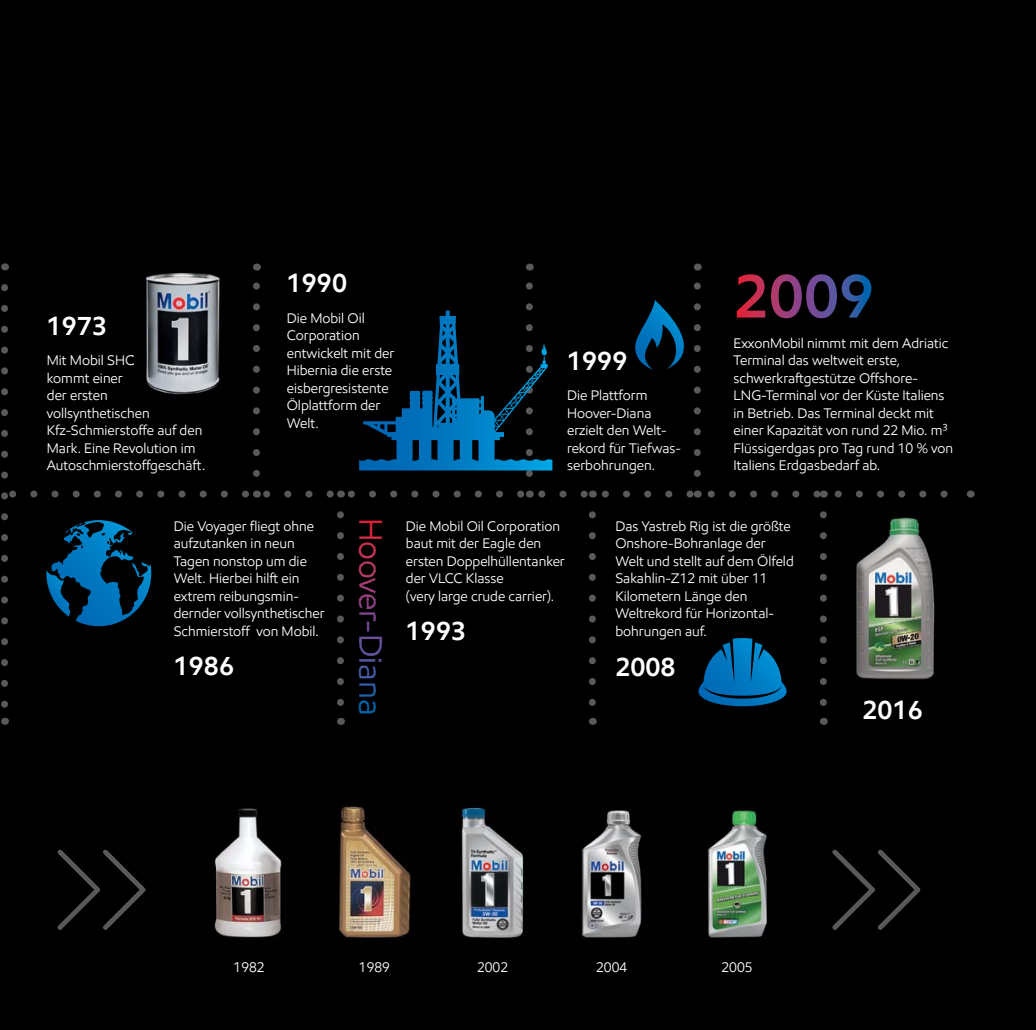
<style>
.page{position:relative;width:1036px;height:1030px;background:#000}
.page>*{position:absolute;margin:0;border:0;box-sizing:border-box;transform-origin:0 0}
.t1{font:32.73px "E Mprint";color:#d42b46}
.t2{font:600 26.25px "E Mprint";color:#fff}
.t3{font:14px/17.5px "E Mprint";color:#fff}
.s1{color:#d8d9db}
.s2{color:#bf345b}
.s3{color:#ab3c6e}
.s4{color:#9a407e}
.s5{color:#89438c}
.s6{color:#7b4795}
.s7{color:#734c98}
.s8{color:#5b559f}
.s9{color:#5557a0}
.s10{color:#3c5da5}
.s11{color:#1d61a9}
.s12{color:#0065ad}
</style>
<div class="page">
<img style="left:214px;top:806px;width:553px;height:132px">
<svg style="left:833px;top:850px;width:87px;height:79px"></svg>
<svg style="left:58px;top:850px;width:87px;height:79px"></svg>
<svg style="left:1px;top:263px;width:947px;height:445px"></svg>
<img style="left:140px;top:263px;width:89px;height:137px">
<img style="left:849px;top:510px;width:93px;height:169px">
<h2 class="t2" style="left:47px;top:309px;width:62px">1973</h2>
<p class="t3" style="left:47px;top:351px;width:160px">Mit Mobil SH<span class="s1">C<br></span>kommt einer<br>der ersten vollsynthetischen<br>Kfz-Schmierstoffe auf den<br>Mark. Eine Revolution im<br>Autoschmierstoffgeschäft.</p>
<h2 class="t2" style="left:287px;top:266px;width:62px">1990</h2>
<p class="t3" style="left:287px;top:309px;width:109px">Die Mobil Oil<br>Corporation entwickelt mit der<br>Hibernia die erste eisbergresistente<br>Ölplattform der<br>Welt.</p>
<h2 class="t2" style="left:567px;top:344px;width:62px">1999</h2>
<p class="t3" style="left:567px;top:386px;width:116px">Die Plattform<br>Hoover-Diana erzielt den Welt&shy;rekord für Tiefwas&shy;serbohrungen.</p>
<p class="t3" style="left:734px;top:334px;width:221px">ExxonMobil nimmt mit dem Adriatic<br>Terminal das weltweit erste, schwerkraftgestütze Offshore-<br>LNG-Terminal vor der Küste Italiens in Betrieb. Das Terminal deckt mit einer Kapazität von rund 22 Mio. m³<br>Flüssigerdgas pro Tag rund 10 % von<br>Italiens Erdgasbedarf ab.</p>
<p class="t3" style="left:174px;top:517px;width:152px">Die Voyager fliegt ohne aufzutanken in neun<br>Tagen nonstop um die<br>Welt. Hierbei hilft ein extrem reibungsmin&shy;dernder vollsynthetischer<br>Schmierstoff von Mobil.</p>
<h2 class="t2" style="left:174px;top:649px;width:62px">1986</h2>
<h1 class="t1" style="left:392px;top:517px;width:199px;rotate:90deg">H<span class="s2">o</span><span class="s3">o</span><span class="s4">v</span><span class="s5">e</span><span class="s6">r</span><span class="s7">-</span><span class="s8">D</span><span class="s9">i</span><span class="s10">a</span><span class="s11">n</span><span class="s12">a</span></h1>
<p class="t3" style="left:406px;top:517px;width:161px">Die Mobil Oil Corporation baut mit der Eagle den ersten Doppelhüllentanker der VLCC Klasse<br>(very large crude carrier).</p>
<h2 class="t2" style="left:406px;top:614px;width:62px">1993</h2>
<p class="t3" style="left:615px;top:517px;width:180px">Das Yastreb Rig ist die größte<br>Onshore-Bohranlage der<br>Welt und stellt auf dem Ölfeld<br>Sakahlin-Z12 mit über 11<br>Kilometern Länge den<br>Weltrekord für Horizontal&shy;bohrungen auf.</p>
<h2 class="t2" style="left:615px;top:650px;width:62px">2008</h2>
<h2 class="t2" style="left:863px;top:693px;width:62px">2016</h2>
<p class="t3" style="left:234px;top:958px;width:33px">1982</p>
<p class="t3" style="left:359px;top:958px;width:33px">1989</p>
<p class="t3" style="left:477px;top:958px;width:33px">2002</p>
<p class="t3" style="left:596px;top:958px;width:33px">2004</p>
<p class="t3" style="left:722px;top:958px;width:33px">2005</p>
</div>
